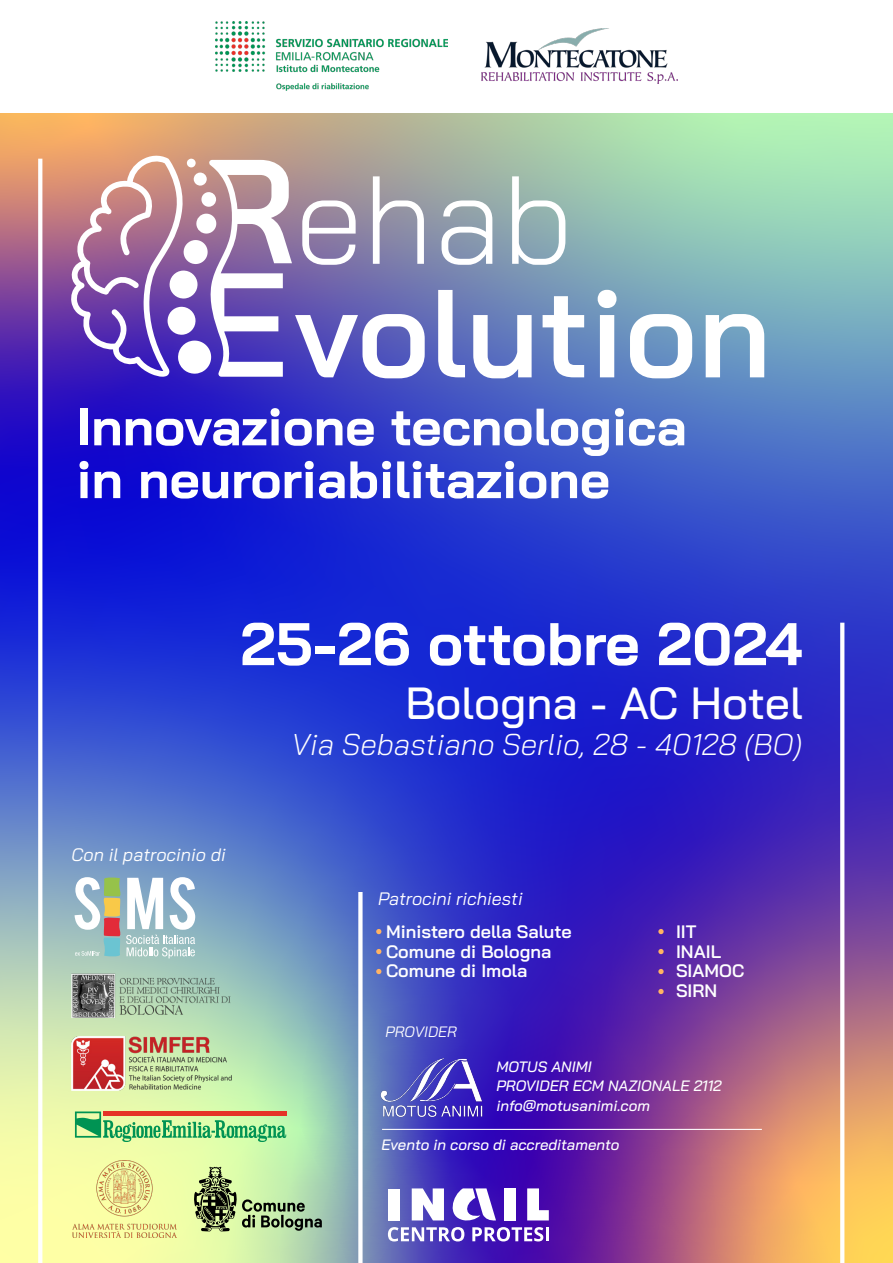
<style>
.page{position:relative;width:893px;height:1263px;background:#fff}
.page>*{position:absolute;margin:0;border:0;box-sizing:border-box;transform-origin:0 0}
.t1{font:700 60px "Bai Jamjuree";color:#fff}
.t2{font:700 52.35px/52.8px "Bai Jamjuree";color:#fff}
.t3{font:500 45px "Bai Jamjuree";color:#fff}
.t4{font:italic 300 30px "Bai Jamjuree";color:#fff}
.t5{font:600 18px/19.5px "Bai Jamjuree";color:#fff}
.t6{font:italic 18px "Bai Jamjuree";color:#fff}
.t7{font:italic 500 15px/19.5px "Bai Jamjuree";color:#fff}
.t8{font:italic 15px "Bai Jamjuree";color:#fff}
</style>
<div class="page">
<img style="left:0;top:113px;width:893px;height:1150px">
<svg style="left:442px;top:200px;width:50px;height:65px"></svg>
<svg style="left:512px;top:176px;width:53px;height:89px"></svg>
<svg style="left:70px;top:154px;width:355px;height:224px"></svg>
<svg style="left:438px;top:290px;width:27px;height:87px"></svg>
<svg style="left:473px;top:315px;width:59px;height:63px"></svg>
<svg style="left:543px;top:296px;width:41px;height:81px"></svg>
<svg style="left:598px;top:290px;width:18px;height:87px"></svg>
<svg style="left:630px;top:314px;width:62px;height:64px"></svg>
<svg style="left:706px;top:314px;width:58px;height:63px"></svg>
<svg style="left:38px;top:159px;width:4px;height:1104px"></svg>
<svg style="left:840px;top:623px;width:4px;height:640px"></svg>
<img style="left:482px;top:29px;width:196px;height:55px">
<img style="left:215px;top:22px;width:233px;height:68px">
<svg style="left:376px;top:929px;width:5px;height:5px"></svg>
<svg style="left:376px;top:949px;width:5px;height:5px"></svg>
<svg style="left:376px;top:969px;width:5px;height:5px"></svg>
<svg style="left:658px;top:929px;width:6px;height:5px"></svg>
<svg style="left:658px;top:949px;width:6px;height:5px"></svg>
<svg style="left:658px;top:969px;width:6px;height:5px"></svg>
<svg style="left:658px;top:989px;width:6px;height:5px"></svg>
<div style="left:358px;top:892px;width:5px;height:371px;background:#fff"></div>
<img style="left:376px;top:1049px;width:110px;height:77px">
<hr style="left:382px;top:1129px;width:380px;height:1px;background:#fff">
<svg style="left:75px;top:876px;width:120px;height:82px"></svg>
<img style="left:71px;top:973px;width:169px;height:44px">
<img style="left:72px;top:1036px;width:161px;height:54px">
<img style="left:72px;top:1160px;width:105px;height:77px">
<svg style="left:412px;top:1188px;width:84px;height:33px"></svg>
<div style="left:388px;top:1188px;width:12px;height:32px;background:#fff"></div>
<div style="left:504px;top:1188px;width:11px;height:32px;background:#fff"></div>
<svg style="left:527px;top:1188px;width:22px;height:32px"></svg>
<svg style="left:388px;top:1227px;width:76px;height:14px"></svg>
<svg style="left:472px;top:1227px;width:71px;height:14px"></svg>
<hr style="left:546px;top:1227px;width:3px;height:14px;background:#fff">
<svg style="left:75px;top:1111px;width:211px;height:31px;background:#a0c27f"></svg>
<svg style="left:193px;top:1167px;width:129px;height:64px;background:#9bb683"></svg>
<h2 class="t2" style="left:76px;top:401px;width:612px">Innovazione tecnologica in neuroriabilitazione</h2>
<h1 class="t1" style="left:241px;top:609px;width:563px">25-26 ottobre 2024</h1>
<h3 class="t3" style="left:405px;top:677px;width:399px">Bologna - AC Hotel</h3>
<h3 class="t4" style="left:291px;top:719px;width:513px">Via Sebastiano Serlio, 28 - 40128 (BO)</h3>
<p class="t6" style="left:72px;top:839px;width:156px">Con il patrocinio di</p>
<p class="t6" style="left:378px;top:884px;width:146px">Patrocini richiesti</p>
<p class="t5" style="left:386px;top:922px;width:187px">Ministero della Salute<br>Comune di Bologna<br>Comune di Imola</p>
<p class="t8" style="left:386px;top:1019px;width:73px">PROVIDER</p>
<p class="t5" style="left:676px;top:922px;width:70px">IIT<br>INAIL<br>SIAMOC<br>SIRN</p>
<p class="t7" style="left:496px;top:1057px;width:227px">MOTUS ANIMI<br>PROVIDER ECM NAZIONALE 2112 info@motusanimi.com</p>
<p class="t7" style="left:381px;top:1135px;width:240px">Evento in corso di accreditamento</p>
</div>
